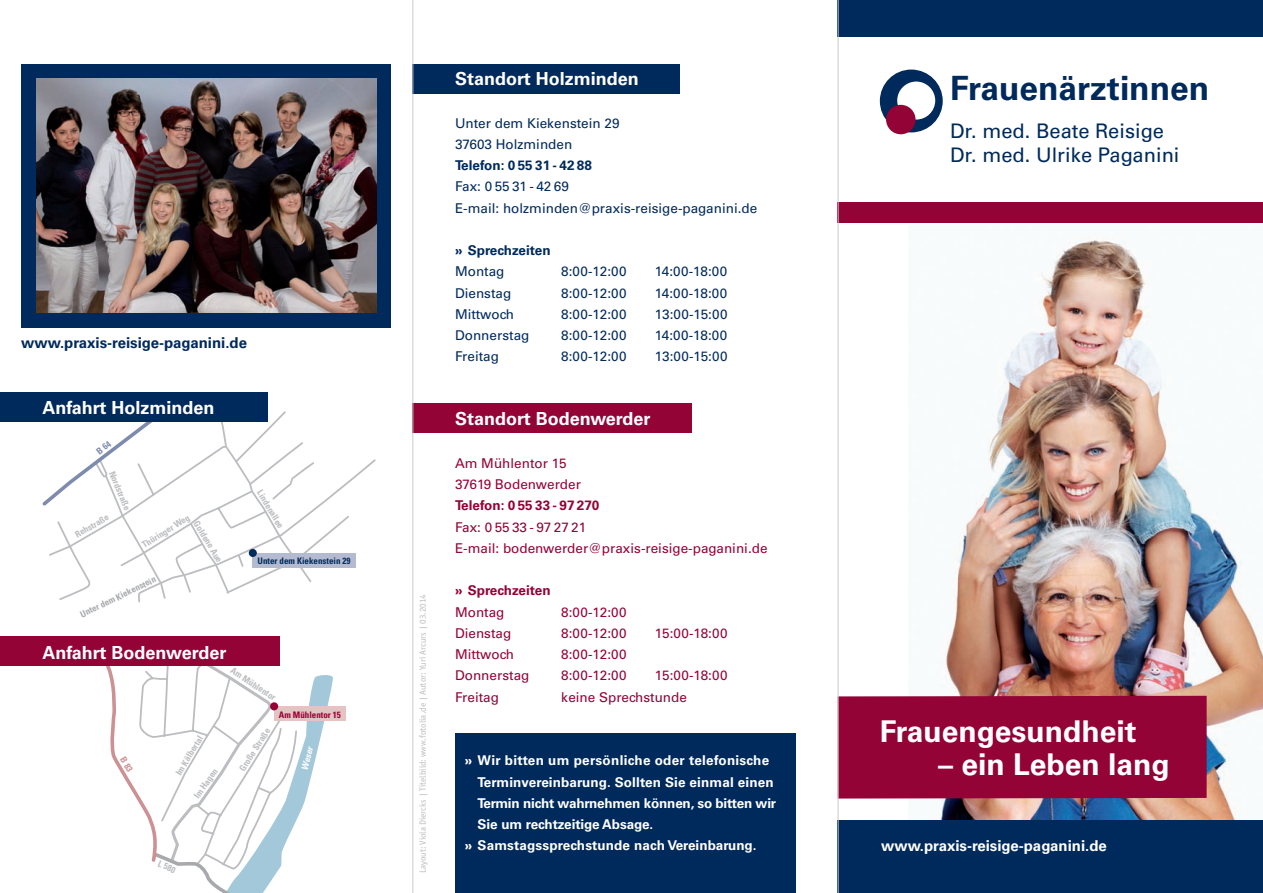
<style>
.page{position:relative;width:1263px;height:893px;background:#fff}
.page>*{position:absolute;margin:0;border:0;box-sizing:border-box;transform-origin:0 0}
.t1{font:700 33.45px "Univers LT";color:#002a5b}
.t2{font:700 30px "Univers CE";color:#fff}
.t3{font:20.1px/24.2px "Univers LT";color:#002a5b}
.t4{font:700 18px "Univers CE";color:#fff}
.t5{font:700 15px "Univers LT";color:#fff}
.t6{font:700 15px "Univers LT";color:#002a5b}
.t7{font:13.5px/21.3px "Univers LT";color:#002a5b}
.t8{font:13.5px/21.3px "Univers LT";color:#930336}
.t9{font:700 13.5px "Univers LT";color:#fff}
.t10{font:700 13.5px "Univers LT";letter-spacing:.02em;color:#fff}
.t11{font:700 13.5px "Univers LT";color:#930336}
.t12{font:700 13.5px "Univers LT";color:#002a5b}
.t13{font:700 condensed 9px "Univers LT";color:#bcbdc0}
.t14{font:9px "Officina San ITC";color:#bcbdc0}
.t15{font:700 condensed 9px "Univers LT";color:#002a5b}
.t16{font:700 condensed 9px "Univers LT";color:#a8a9ad}
.t17{font:700 condensed 9px "Univers LT";color:#930336}
.t18{font:italic 700 condensed 9px "Univers LT";color:#fff}
</style>
<div class="page">
<div style="left:274px;top:706px;width:72px;height:15px;background:#e4c3c2"></div>
<img style="left:908px;top:236px;width:355px;height:585px">
<div style="left:880px;top:70px;width:63px;height:62px;background:#002a5b;border-radius:50%"></div>
<div style="left:897px;top:82px;width:38px;height:38px;background:#fff;border-radius:50%"></div>
<div style="left:886px;top:105px;width:29px;height:29px;background:#930336;border-radius:50%"></div>
<div style="left:412px;top:64px;width:268px;height:30px;background:#002a5b"></div>
<div style="left:412px;top:404px;width:280px;height:29px;background:#930336"></div>
<div style="left:838px;top:203px;width:425px;height:20px;background:#930336"></div>
<div style="left:838px;top:0;width:425px;height:36px;background:#002a5b"></div>
<div style="left:838px;top:821px;width:425px;height:72px;background:#002a5b"></div>
<div style="left:839px;top:696px;width:367px;height:102px;background:#930336"></div>
<div style="left:455px;top:733px;width:340px;height:160px;background:#002a5b"></div>
<div style="left:21px;top:64px;width:370px;height:263px;background:#002a5b"></div>
<img style="left:36px;top:79px;width:340px;height:234px">
<div style="left:0;top:392px;width:267px;height:30px;background:#002a5b"></div>
<div style="left:0;top:637px;width:280px;height:29px;background:#930336"></div>
<hr style="left:412px;top:0;width:1px;height:893px;background:#c9cacc">
<hr style="left:838px;top:0;width:1px;height:893px;background:#c9cacc">
<svg style="left:85px;top:636px;width:248px;height:257px"></svg>
<svg style="left:42px;top:414px;width:334px;height:189px"></svg>
<p class="t6" style="left:21px;top:334px;width:227px">www.praxis-reisige-paganini.de</p>
<h3 class="t4" style="left:43px;top:397px;width:173px">Anfahrt Holzminden</h3>
<p class="t13" style="left:117px;top:469px;width:43px;rotate:67deg">Nordstraße</p>
<p class="t13" style="left:73px;top:530px;width:39px;rotate:-30deg">Rehstraße</p>
<p class="t13" style="left:140px;top:541px;width:56px;rotate:-32deg">Thüringer Weg</p>
<p class="t13" style="left:201px;top:518px;width:48px;rotate:59deg">Goldene Aue</p>
<p class="t16" style="left:78px;top:610px;width:84px;rotate:-26deg">Unter dem Kiekenstein</p>
<h3 class="t4" style="left:43px;top:642px;width:185px">Anfahrt Bodenwerder</h3>
<p class="t13" style="left:264px;top:488px;width:45px;rotate:59deg">Lindenallee</p>
<p class="t15" style="left:258px;top:555px;width:94px">Unter dem Kiekenstein 29</p>
<p class="t13" style="left:234px;top:665px;width:53px;rotate:33deg">Am Mühlentor</p>
<p class="t13" style="left:173px;top:771px;width:46px;rotate:-59deg">Im Kälbertal</p>
<p class="t13" style="left:191px;top:794px;width:36px;rotate:-55deg">Im Hagen</p>
<p class="t13" style="left:237px;top:767px;width:51px;rotate:-57deg">Große Straße</p>
<p class="t17" style="left:279px;top:709px;width:63px">Am Mühlentor 15</p>
<p class="t18" style="left:299px;top:769px;width:25px;rotate:-76deg">Weser</p>
<p class="t13" style="left:161px;top:858px;width:19px;rotate:24deg">L 580</p>
<p class="t14" style="left:418px;top:873px;width:280px;rotate:-90deg">Layout: Viola Diercks | Titelbild: www.fotolia.de | Autor: Yuri Arcurs | 03.2014</p>
<h3 class="t4" style="left:455px;top:68px;width:185px">Standort Holzminden</h3>
<p class="t7" style="left:455px;top:112px;width:166px">Unter dem Kiekenstein 29<br>37603 Holzminden</p>
<p class="t12" style="left:455px;top:157px;width:138px">Telefon: 0 55 31 - 42 88</p>
<p class="t7" style="left:455px;top:176px;width:304px">Fax: 0 55 31 - 42 69<br>E-mail: holzminden@praxis-reisige-paganini.de</p>
<p class="t12" style="left:455px;top:242px;width:97px">» Sprechzeiten</p>
<p class="t7" style="left:455px;top:261px;width:51px">Montag</p>
<p class="t7" style="left:561px;top:261px;width:67px">8:00-12:00</p>
<p class="t7" style="left:655px;top:261px;width:74px">14:00-18:00</p>
<p class="t7" style="left:455px;top:282px;width:58px">Dienstag</p>
<p class="t7" style="left:561px;top:282px;width:67px">8:00-12:00</p>
<p class="t7" style="left:655px;top:282px;width:74px">14:00-18:00</p>
<p class="t7" style="left:455px;top:304px;width:60px">Mittwoch</p>
<p class="t7" style="left:561px;top:304px;width:67px">8:00-12:00</p>
<p class="t7" style="left:655px;top:304px;width:74px">13:00-15:00</p>
<p class="t7" style="left:455px;top:325px;width:76px">Donnerstag</p>
<p class="t7" style="left:561px;top:325px;width:67px">8:00-12:00</p>
<p class="t7" style="left:655px;top:325px;width:74px">14:00-18:00</p>
<p class="t7" style="left:455px;top:346px;width:45px">Freitag</p>
<p class="t7" style="left:561px;top:346px;width:67px">8:00-12:00</p>
<p class="t7" style="left:655px;top:346px;width:74px">13:00-15:00</p>
<h3 class="t4" style="left:455px;top:408px;width:197px">Standort Bodenwerder</h3>
<p class="t8" style="left:455px;top:452px;width:127px">Am Mühlentor 15<br>37619 Bodenwerder</p>
<p class="t11" style="left:455px;top:498px;width:146px">Telefon: 0 55 33 - 97 270</p>
<p class="t8" style="left:455px;top:516px;width:314px">Fax: 0 55 33 - 97 27 21<br>E-mail: bodenwerder@praxis-reisige-paganini.de</p>
<p class="t11" style="left:455px;top:583px;width:97px">» Sprechzeiten</p>
<p class="t8" style="left:455px;top:601px;width:51px">Montag</p>
<p class="t8" style="left:561px;top:601px;width:67px">8:00-12:00</p>
<p class="t8" style="left:455px;top:622px;width:58px">Dienstag</p>
<p class="t8" style="left:561px;top:622px;width:67px">8:00-12:00</p>
<p class="t8" style="left:655px;top:622px;width:74px">15:00-18:00</p>
<p class="t8" style="left:455px;top:644px;width:60px">Mittwoch</p>
<p class="t8" style="left:561px;top:644px;width:67px">8:00-12:00</p>
<p class="t8" style="left:455px;top:665px;width:76px">Donnerstag</p>
<p class="t8" style="left:561px;top:665px;width:67px">8:00-12:00</p>
<p class="t8" style="left:655px;top:665px;width:74px">15:00-18:00</p>
<p class="t8" style="left:455px;top:686px;width:45px">Freitag</p>
<p class="t8" style="left:561px;top:686px;width:127px">keine Sprechstunde</p>
<p class="t10" style="left:465px;top:753px;width:306px">» Wir bitten um persönliche oder telefonische</p>
<p class="t9" style="left:478px;top:774px;width:297px">Terminvereinbarung. Sollten Sie einmal einen</p>
<p class="t9" style="left:478px;top:795px;width:300px">Termin nicht wahrnehmen können, so bitten wir</p>
<p class="t9" style="left:478px;top:816px;width:177px">Sie um rechtzeitige Absage.</p>
<p class="t9" style="left:465px;top:838px;width:293px">» Samstagssprechstunde nach Vereinbarung.</p>
<h1 class="t1" style="left:950px;top:69px;width:261px">Frauenärztinnen</h1>
<h3 class="t3" style="left:950px;top:119px;width:231px">Dr. med. Beate Reisige<br>Dr. med. Ulrike Paganini</h3>
<h2 class="t2" style="left:880px;top:714px;width:258px">Frauengesundheit</h2>
<h2 class="t2" style="left:938px;top:747px;width:233px">– ein Leben lang</h2>
<p class="t5" style="left:881px;top:837px;width:227px">www.praxis-reisige-paganini.de</p>
</div>
